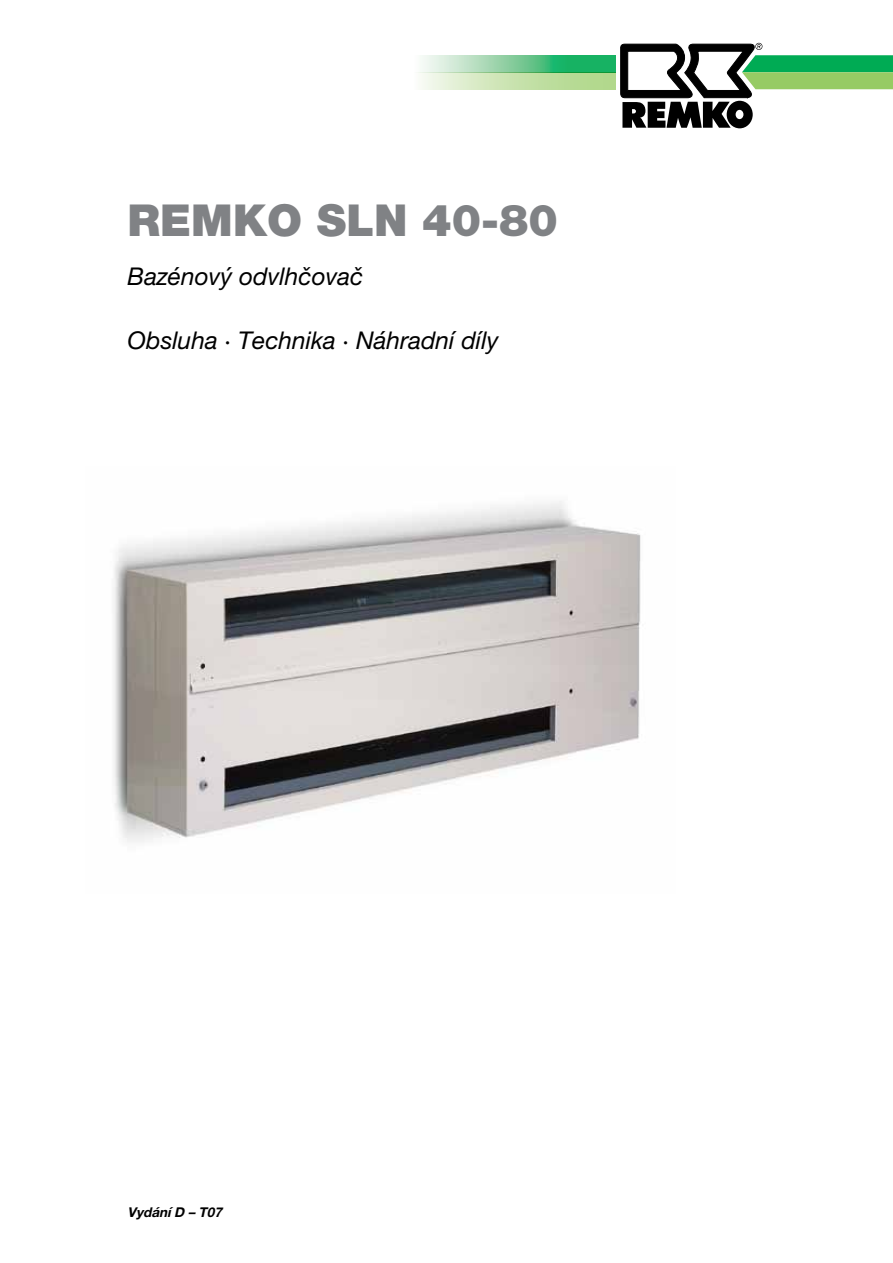
<style>
.page{position:relative;width:893px;height:1263px;background:#fff}
.page>*{position:absolute;margin:0;border:0;box-sizing:border-box;transform-origin:0 0}
.t1{font:900 44.1px "Helvetica Neue LT Pro";color:#808285}
.t2{font:italic 24.45px "Helvetica Neue LT Pro";color:#000}
.t3{font:italic 700 13.5px "Helvetica Neue LT Pro";color:#000}
</style>
<div class="page">
<img style="left:113px;top:501px;width:528px;height:341px">
<svg style="left:422px;top:55px;width:194px;height:17px;background:#74cc9a"></svg>
<svg style="left:620px;top:43px;width:273px;height:85px"></svg>
<svg style="left:417px;top:72px;width:199px;height:17px;background:#c6e2b0"></svg>
<h1 class="t1" style="left:128px;top:194px;width:432px">REMKO SLN 40-80</h1>
<p class="t2" style="left:128px;top:262px;width:237px">Bazénový odvlhčovač</p>
<p class="t2" style="left:128px;top:326px;width:373px">Obsluha · Technika · Náhradní díly</p>
<p class="t3" style="left:128px;top:1204px;width:99px">Vydání D – T07</p>
</div>
